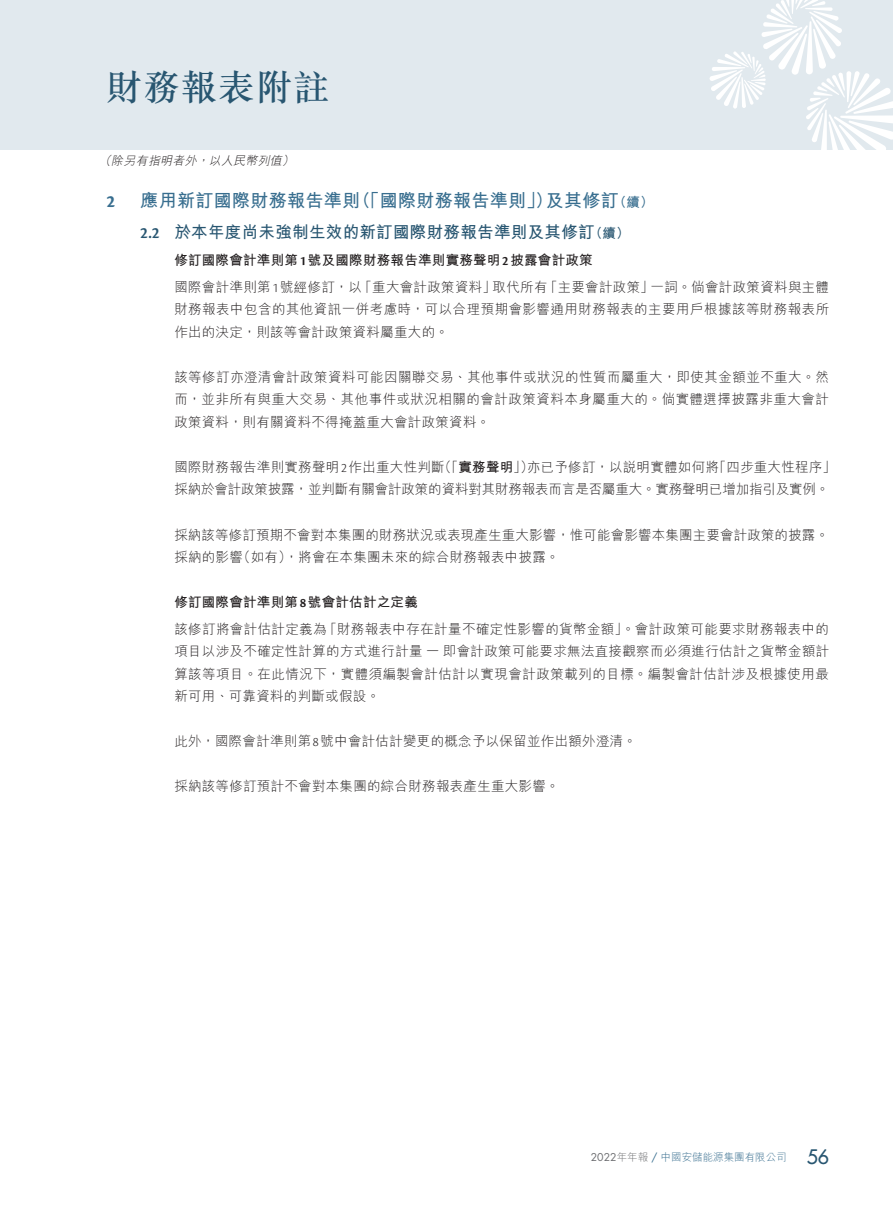
<style>
.page{position:relative;width:893px;height:1212px;background:#fff}
.page>*{position:absolute;margin:0;border:0;box-sizing:border-box;transform-origin:0 0}
.t1{font:500 36px "M Sung HK";letter-spacing:.04em;color:#285671}
.t2{font:500 19.5px "Futura Std";color:#285671}
._01_H1{font:700 18px "M Hei HK";letter-spacing:.02em;color:#386e8f}
._01_H1-2{font:700 18px "Cronos Pro";color:#386e8f}
._02_H2{font:700 16.5px "M Hei HK";letter-spacing:.02em;color:#285671}
._02_H2-2{font:600 16.5px "Cronos Pro";color:#285671}
._00_txt{font:300 13.5px/22.5px "M Hei HK";letter-spacing:.02em;color:#231f20}
._00_txt-2{font:300 13.5px/22.5px "M Hei HK";letter-spacing:-.01em;color:#231f20}
._03_H3{font:700 13.5px "M Hei HK";letter-spacing:.02em;color:#231f20}
._01_H1-3{font:700 13.5px "M Hei HK";color:#386e8f}
._02_H2-3{font:700 13.5px "M Hei HK";color:#285671}
._00_txt-3{font:300 13.5px "Cronos Pro";color:#231f20}
.t3{font:italic 300 12px "M Hei HK";color:#231f20}
.t4{font:300 10.5px "M Hei HK";color:#386e8f}
.s1{font-family:"Cronos Pro";font-weight:600}
.s2{font-family:"Cronos Pro"}
.s3{font-weight:700}
.s4{font-family:"Futura Std";font-weight:400;color:#6c6d70}
.s5{color:#6c6d70}
.s6{font-family:"Futura Std";font-weight:400}
</style>
<div class="page">
<div style="left:0;top:0;width:893px;height:150px;background:#e1e9ee"></div>
<svg style="left:709px;top:0;width:184px;height:150px"></svg>
<h1 class="t1" style="left:106px;top:63px;width:225px">財務報表附註</h1>
<p class="t3" style="left:99px;top:154px;width:16px">（</p>
<p class="t3" style="left:282px;top:154px;width:16px">(</p>
<p class="t3" style="left:209px;top:154px;width:77px">以人民幣列值</p>
<p class="t3" style="left:111px;top:154px;width:89px">除另有指明者外</p>
<p class="t3" style="left:197px;top:154px;width:16px">，</p>
<p class="_01_H1-2" style="left:106px;top:191px;width:10px">2</p>
<p class="_01_H1" style="left:140px;top:188px;width:221px">應用新訂國際財務報告準則</p>
<p class="_01_H1" style="left:353px;top:188px;width:202px">（「國際財務報告準則」）</p>
<p class="_01_H1" style="left:546px;top:188px;width:75px">及其修訂</p>
<p class="_01_H1-3" style="left:613px;top:193px;width:42px">（續(</p>
<p class="_02_H2-2" style="left:140px;top:224px;width:21px">2.2</p>
<p class="_02_H2" style="left:174px;top:220px;width:422px">於本年度尚未強制生效的新訂國際財務報告準則及其修訂</p>
<p class="_02_H2-3" style="left:589px;top:224px;width:42px">（續(</p>
<p class="_03_H3" style="left:174px;top:250px;width:420px">修訂國際會計準則第<span class="s1">1</span>號及國際財務報告準則實務聲明<span class="s1">2</span>披露會計政策</p>
<p class="_00_txt" style="left:174px;top:276px;width:656px">國際會計準則第<span class="s2">1</span>號經修訂，以<br>財務報表中包含的其他資訊一併考慮時，可以合理預期會影響通用財務報表的主要用戶根據該等財務報表所作出的決定，則該等會計政策資料屬重大的。</p>
<p class="_00_txt" style="left:174px;top:366px;width:656px;text-align:justify">該等修訂亦澄清會計政策資料可能因關聯交易、其他事件或狀況的性質而屬重大，即使其金額並不重大。然而，並非所有與重大交易、其他事件或狀況相關的會計政策資料本身屬重大的。倘實體選擇披露非重大會計政策資料，則有關資料不得掩蓋重大會計政策資料。</p>
<p class="_00_txt" style="left:713px;top:456px;width:125px">「四步重大性程序「</p>
<p class="_00_txt" style="left:359px;top:276px;width:139px">「重大會計政策資料」</p>
<p class="_00_txt" style="left:544px;top:276px;width:111px">「主要會計政策」</p>
<p class="_00_txt" style="left:650px;top:276px;width:180px">一詞。倘會計政策資料與主體</p>
<p class="_00_txt" style="left:493px;top:276px;width:56px">取代所有</p>
<p class="_00_txt" style="left:438px;top:456px;width:97px">（「<span class="s3">實務聲明</span>」）</p>
<p class="_00_txt" style="left:527px;top:456px;width:193px">亦已予修訂，以說明實體如何將</p>
<p class="_00_txt-2" style="left:174px;top:456px;width:657px">國際財務報告準則實務聲明<span class="s2">2</span>作出重大性判斷<br>採納於會計政策披露，並判斷有關會計政策的資料對其財務報表而言是否屬重大。實務聲明已增加指引及實例。</p>
<p class="_00_txt" style="left:237px;top:523px;width:593px;text-indent:-63px">採納該等修訂預期不會對本集團的財務狀況或表現產生重大影響，惟可能會影響本集團主要會計政策的披露。（如有，）將會在本集團未來的綜合財務報表中披露。</p>
<p class="_00_txt" style="left:174px;top:546px;width:70px">採納的影響</p>
<p class="_03_H3" style="left:174px;top:592px;width:245px">修訂國際會計準則第<span class="s1">8</span>號會計估計之定義</p>
<p class="_00_txt" style="left:323px;top:617px;width:507px">「財務報表中存在計量不確定性影響的貨幣金額」。會計政策可能要求財務報表中的</p>
<p class="_00_txt" style="left:174px;top:617px;width:154px">該修訂將會計估計定義為</p>
<p class="_00_txt" style="left:443px;top:640px;width:388px">即會計政策可能要求無法直接觀察而必須進行估計之貨幣金額計</p>
<p class="_00_txt" style="left:174px;top:640px;width:656px">項目以涉及不確定性計算的方式進行計量<br>算該等項目。在此情況下，實體須編製會計估計以實現會計政策載列的目標。編製會計估計涉及根據使用最新可用、可靠資料的判斷或假設。</p>
<p class="_00_txt" style="left:174px;top:730px;width:464px">此外，國際會計準則第<span class="s2">8</span>號中會計估計變更的概念予以保留並作出額外澄清。</p>
<p class="_00_txt" style="left:174px;top:775px;width:387px">採納該等修訂預計不會對本集團的綜合財務報表產生重大影響。</p>
<p class="_00_txt-3" style="left:426px;top:642px;width:14px">—</p>
<p class="t4" style="left:591px;top:1152px;width:197px"><span class="s4">2022</span><span class="s5">年年報</span> <span class="s6">/</span> 中國安儲能源集團有限公司</p>
<h2 class="t2" style="left:807px;top:1145px;width:24px">56</h2>
</div>
